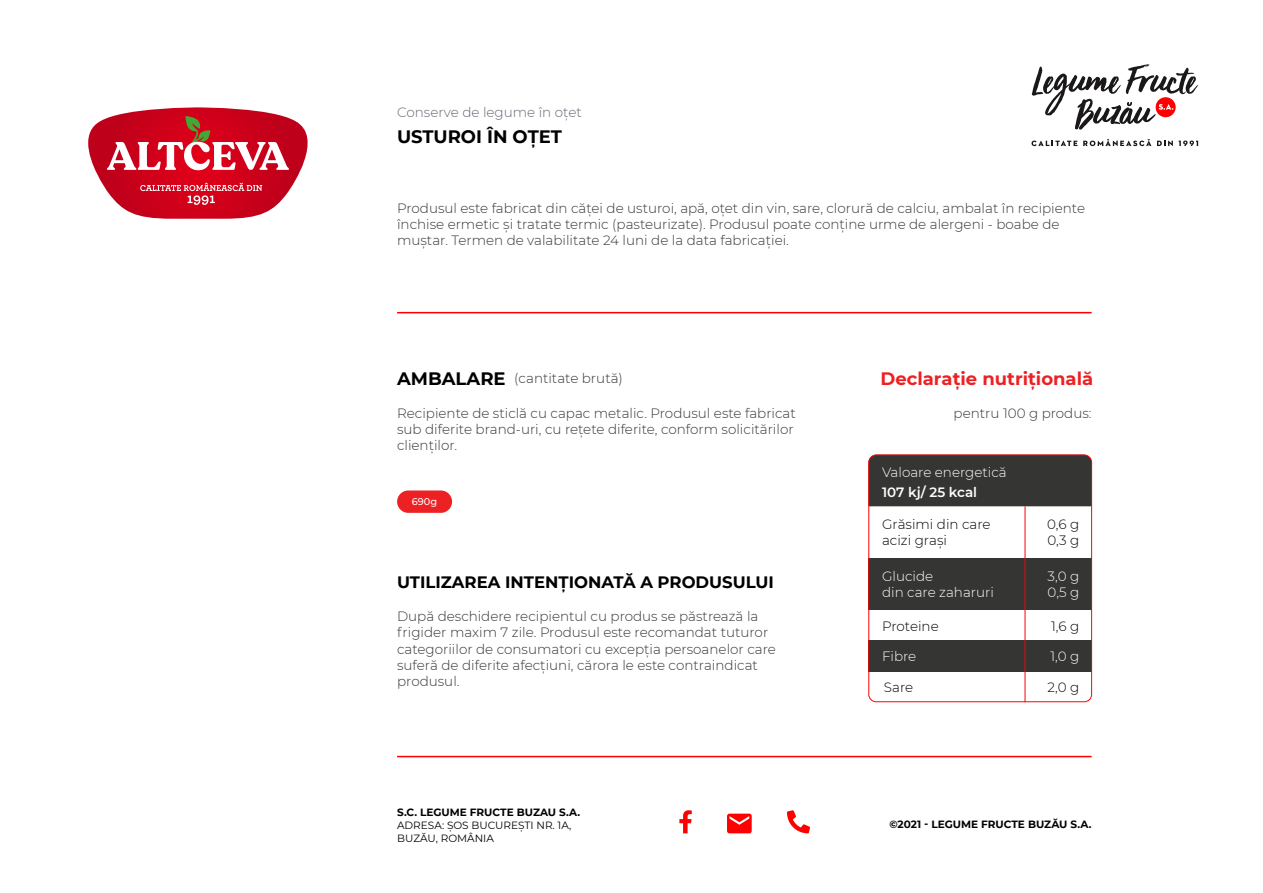
<style>
.page{position:relative;width:1263px;height:893px;background:#fff}
.page>*{position:absolute;margin:0;border:0;box-sizing:border-box;transform-origin:0 0}
.t1{font:700 18px "Montserrat";color:#ed2124}
.t2{font:700 18px "Montserrat";color:#000}
.t3{font:700 16.5px "Montserrat";color:#000}
.t4{font:300 13.5px/16.2px "Montserrat";color:#353534}
.t5{font:300 13.5px "Montserrat";color:#fff}
.t6{font:300 13.5px "Montserrat";color:#000}
.t7{font:300 13.5px "Montserrat";color:#626873}
.t8{font:600 13.5px "Montserrat";color:#fff}
.t9{font:700 10.5px "Montserrat";color:#000}
.t10{font:10.5px/12.6px "Montserrat";color:#000}
.t11{font:500 9.75px "Montserrat";color:#fff}
.s1{font-weight:700;font-size:18px;color:#000}
</style>
<div class="page">
<svg style="left:88px;top:107px;width:220px;height:112px"></svg>
<hr style="left:397px;top:312px;width:694px;height:1px;background:#f00">
<hr style="left:397px;top:756px;width:694px;height:1px;background:#f00">
<svg style="left:679px;top:810px;width:13px;height:23px"></svg>
<svg style="left:787px;top:810px;width:23px;height:23px"></svg>
<svg style="left:727px;top:814px;width:25px;height:19px"></svg>
<div style="left:870px;top:558px;width:220px;height:51px;background:#353534"></div>
<div style="left:870px;top:640px;width:220px;height:31px;background:#353534"></div>
<div style="left:868px;top:455px;width:224px;height:51px;background:#353534"></div>
<div style="left:868px;top:455px;width:224px;height:247px;border:1px solid #f00;border-radius:7px"></div>
<hr style="left:1025px;top:506px;width:1px;height:196px;background:#f00">
<svg style="left:1031px;top:141px;width:46px;height:5px"></svg>
<svg style="left:1083px;top:139px;width:68px;height:7px"></svg>
<svg style="left:1157px;top:141px;width:41px;height:5px"></svg>
<svg style="left:1032px;top:64px;width:166px;height:66px"></svg>
<div style="left:397px;top:490px;width:55px;height:23px;background:#ed2124;border-radius:11px"></div>
<p class="t7" style="left:397px;top:103px;width:186px">Conserve de legume în oțet</p>
<p class="t2" style="left:397px;top:123px;width:166px">USTUROI ÎN OȚET</p>
<p class="t4" style="left:397px;top:200px;width:689px">Produsul este fabricat din căței de usturoi, apă, oțet din vin, sare, clorură de calciu, ambalat în recipiente închise ermetic și tratate termic (pasteurizate). Produsul poate conține urme de alergeni - boabe de muștar. Termen de valabilitate 24 luni de la data fabricației.</p>
<p class="t4" style="left:397px;top:370px;width:227px"><span class="s1">AMBALARE</span> (cantitate brută)</p>
<p class="t4" style="left:397px;top:404px;width:400px">Recipiente de sticlă cu capac metalic. Produsul este fabricat sub diferite brand-uri, cu rețete diferite, conform solicitărilor clienților.</p>
<p class="t11" style="left:412px;top:495px;width:27px">690g</p>
<p class="t3" style="left:397px;top:570px;width:378px">UTILIZAREA INTENȚIONATĂ A PRODUSULUI</p>
<p class="t4" style="left:397px;top:608px;width:380px">După deschidere recipientul cu produs se păstrează la frigider maxim 7 zile. Produsul este recomandat tuturor categoriilor de consumatori cu excepția persoanelor care suferă de diferite afecțiuni, cărora le este contraindicat produsul.</p>
<p class="t9" style="left:397px;top:805px;width:185px">S.C. LEGUME FRUCTE BUZAU S.A.</p>
<p class="t10" style="left:397px;top:818px;width:176px">ADRESA: ȘOS BUCUREȘTI NR. 1A,<br>BUZĂU, ROMÂNIA</p>
<h1 class="t1" style="left:880px;top:365px;width:214px">Declarație nutrițională</h1>
<p class="t4" style="left:953px;top:404px;width:140px">pentru 100 g produs:</p>
<p class="t5" style="left:882px;top:463px;width:126px">Valoare energetică</p>
<p class="t8" style="left:882px;top:482px;width:97px">107 kj/ 25 kcal</p>
<p class="t6" style="left:882px;top:515px;width:110px">Grăsimi din care</p>
<p class="t6" style="left:882px;top:531px;width:66px">acizi grași</p>
<p class="t5" style="left:882px;top:566px;width:53px">Glucide</p>
<p class="t5" style="left:882px;top:583px;width:113px">din care zaharuri</p>
<p class="t6" style="left:1047px;top:515px;width:34px">0,6 g</p>
<p class="t6" style="left:1047px;top:531px;width:33px">0,3 g</p>
<p class="t5" style="left:1048px;top:566px;width:33px">3,0 g</p>
<p class="t5" style="left:1048px;top:583px;width:33px">0,5 g</p>
<p class="t6" style="left:882px;top:616px;width:58px">Proteine</p>
<p class="t6" style="left:1051px;top:616px;width:30px">1,6 g</p>
<p class="t5" style="left:882px;top:647px;width:36px">Fibre</p>
<p class="t5" style="left:1050px;top:647px;width:30px">1,0 g</p>
<p class="t6" style="left:884px;top:678px;width:31px">Sare</p>
<p class="t6" style="left:1047px;top:678px;width:33px">2,0 g</p>
<p class="t9" style="left:889px;top:816px;width:204px">©2021 - LEGUME FRUCTE BUZĂU S.A.</p>
</div>
